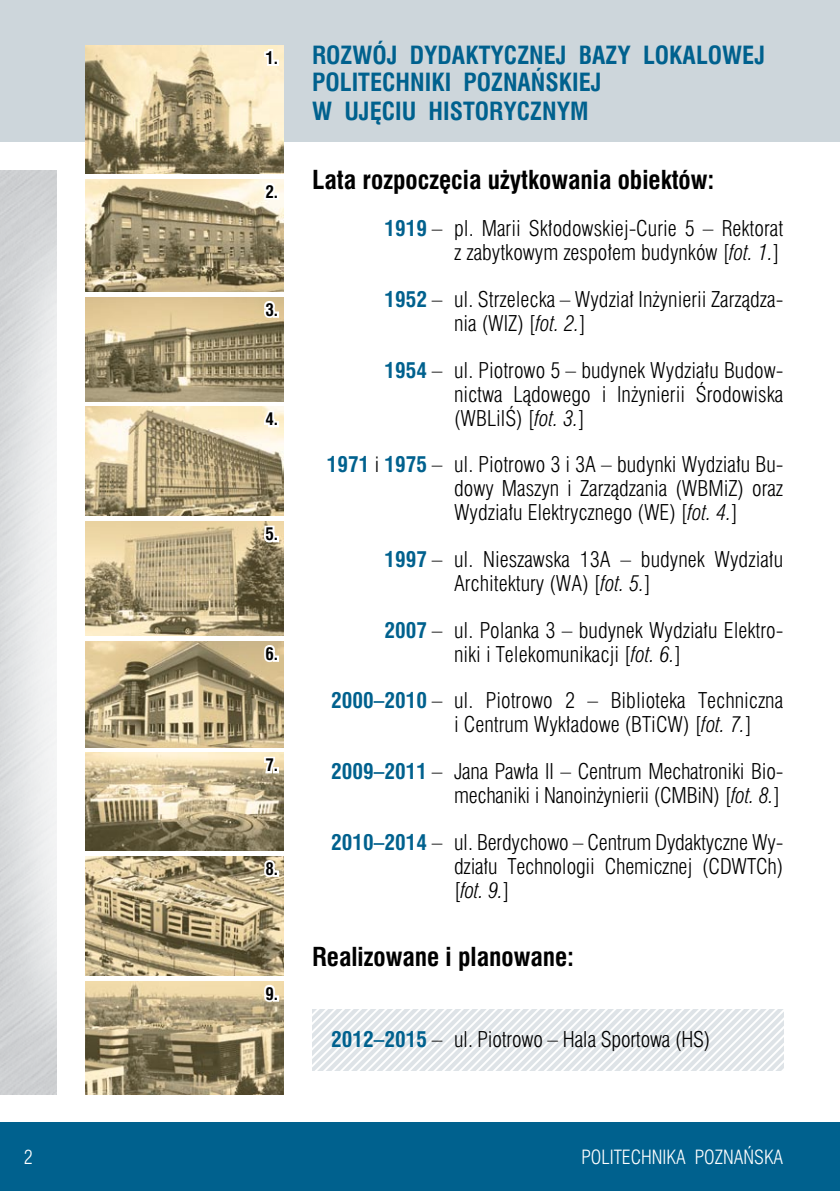
<style>
.page{position:relative;width:840px;height:1191px;background:#fff}
.page>*{position:absolute;margin:0;border:0;box-sizing:border-box;transform-origin:0 0}
.t1{font:700 24px "Swis 721 Cn PL";color:#000}
.t2{font:700 23px/28.2px "Swis 721 Cn PL";color:#00618e}
.t3{font:20px/24px "Swis 721 Lt Cn PL";color:#000}
.t4{font:18px "Swis 721 Lt Cn PL";color:#fff}
.t5{font:700 16px "Swis 721 Cn PL";color:#000}
.s1{font-family:"Swis 721 Cn PL";font-weight:700;color:#00618e}
.s2{font-style:italic}
.s3{font-family:"Swis 721 Lt PL"}
</style>
<div class="page">
<div style="left:0;top:1123px;width:839px;height:68px;background:#00618e"></div>
<hr style="left:839px;top:1123px;width:1px;height:68px;background:#00618e">
<img style="left:85px;top:521px;width:198px;height:114px">
<img style="left:85px;top:981px;width:198px;height:113px">
<img style="left:85px;top:753px;width:198px;height:97px">
<img style="left:85px;top:641px;width:198px;height:106px">
<img style="left:85px;top:856px;width:198px;height:119px">
<svg style="left:312px;top:1009px;width:470px;height:61px"></svg>
<div style="left:0;top:0;width:839px;height:142px;background:#cdd6db"></div>
<img style="left:85px;top:45px;width:198px;height:128px">
<img style="left:85px;top:179px;width:198px;height:113px">
<img style="left:85px;top:297px;width:198px;height:104px">
<img style="left:85px;top:407px;width:198px;height:109px">
<svg style="left:262px;top:47px;width:17px;height:21px"></svg>
<svg style="left:261px;top:181px;width:17px;height:21px"></svg>
<svg style="left:257px;top:299px;width:20px;height:21px"></svg>
<div style="left:273px;top:311px;width:6px;height:7px;border:4px solid #fff"></div>
<svg style="left:261px;top:397px;width:18px;height:32px"></svg>
<svg style="left:262px;top:523px;width:17px;height:21px"></svg>
<svg style="left:260px;top:643px;width:17px;height:23px"></svg>
<div style="left:273px;top:655px;width:6px;height:7px;border:4px solid #fff"></div>
<svg style="left:262px;top:754px;width:17px;height:21px"></svg>
<svg style="left:255px;top:858px;width:28px;height:21px"></svg>
<div style="left:273px;top:870px;width:6px;height:7px;border:4px solid #fff"></div>
<svg style="left:262px;top:981px;width:17px;height:23px"></svg>
<p class="t5" style="left:265px;top:48px;width:14px">1.</p>
<p class="t5" style="left:265px;top:181px;width:14px">2.</p>
<p class="t5" style="left:265px;top:299px;width:14px">3.</p>
<p class="t5" style="left:265px;top:409px;width:14px">4.</p>
<p class="t5" style="left:265px;top:524px;width:14px">5.</p>
<p class="t5" style="left:265px;top:643px;width:14px">6.</p>
<p class="t5" style="left:265px;top:755px;width:14px">7.</p>
<p class="t5" style="left:265px;top:858px;width:14px">8.</p>
<p class="t5" style="left:265px;top:983px;width:14px">9.</p>
<p class="t2" style="left:312px;top:41px;width:454px">ROZWÓJ DYDAKTYCZNEJ BAZY LOKALOWEJ<br>POLITECHNIKI POZNAŃSKIEJ<br>W UJĘCIU HISTORYCZNYM</p>
<p class="t1" style="left:312px;top:165px;width:403px">Lata rozpoczęcia użytkowania obiektów:</p>
<p class="t3" style="left:384px;top:216px;width:400px;text-align:right"><span class="s1">1919</span> – pl. Marii Skłodowskiej-Curie 5 – Rektorat z zabytkowym zespołem budynków [<span class="s2">fot. 1.</span>]</p>
<p class="t3" style="left:454px;top:287px;width:330px;text-indent:-70px"><span class="s1">1952</span> – ul. Strzelecka – Wydział Inżynierii Zarządza&shy;nia (WIZ) [<span class="s2">fot. 2.</span>]</p>
<p class="t3" style="left:454px;top:358px;width:330px;text-align:justify;text-indent:-70px"><span class="s1">1954</span> – ul. Piotrowo 5 – budynek Wydziału Budow&shy;nictwa Lądowego i Inżynierii Środowiska (WBLiIŚ) [<span class="s2">fot. 3.</span>]</p>
<p class="t3" style="left:454px;top:452px;width:330px;text-align:justify;text-indent:-127px"><span class="s1">1971</span> <span class="s3">i</span> <span class="s1">1975</span> – ul. Piotrowo 3 i 3A – budynki Wydziału Bu&shy;dowy Maszyn i Zarządzania (WBMiZ) oraz Wydziału Elektrycznego (WE) [<span class="s2">fot. 4.</span>]</p>
<p class="t3" style="left:454px;top:547px;width:330px;text-indent:-70px"><span class="s1">1997</span> – ul. Nieszawska 13A – budynek Wydziału<br>Architektury (WA) [<span class="s2">fot. 5.</span>]</p>
<p class="t3" style="left:454px;top:618px;width:330px;text-indent:-70px"><span class="s1">2007</span> – ul. Polanka 3 – budynek Wydziału Elektro&shy;niki i Telekomunikacji [<span class="s2">fot. 6.</span>]</p>
<p class="t3" style="left:454px;top:688px;width:330px;text-indent:-123px"><span class="s1">2000–2010</span> – ul. Piotrowo 2 – Biblioteka Techniczna i Centrum Wykładowe (BTiCW) [<span class="s2">fot. 7.</span>]</p>
<p class="t3" style="left:331px;top:759px;width:453px;text-align:right"><span class="s1">2009–2011</span> – Jana Pawła II – Centrum Mechatroniki Bio&shy;mechaniki i Nanoinżynierii (CMBiN) [<span class="s2">fot. 8.</span>]</p>
<p class="t3" style="left:454px;top:830px;width:330px;text-align:justify;text-indent:-123px"><span class="s1">2010–2014</span> – ul. Berdychowo – Centrum Dydaktyczne Wy&shy;działu Technologii Chemicznej (CDWTCh) [<span class="s2">fot. 9.</span>]</p>
<p class="t1" style="left:312px;top:941px;width:263px">Realizowane i planowane:</p>
<p class="t3" style="left:331px;top:1027px;width:380px"><span class="s1">2012–2015</span> – ul. Piotrowo – Hala Sportowa (HS)</p>
<p class="t4" style="left:581px;top:1145px;width:203px">POLITECHNIKA POZNAŃSKA</p>
</div>
